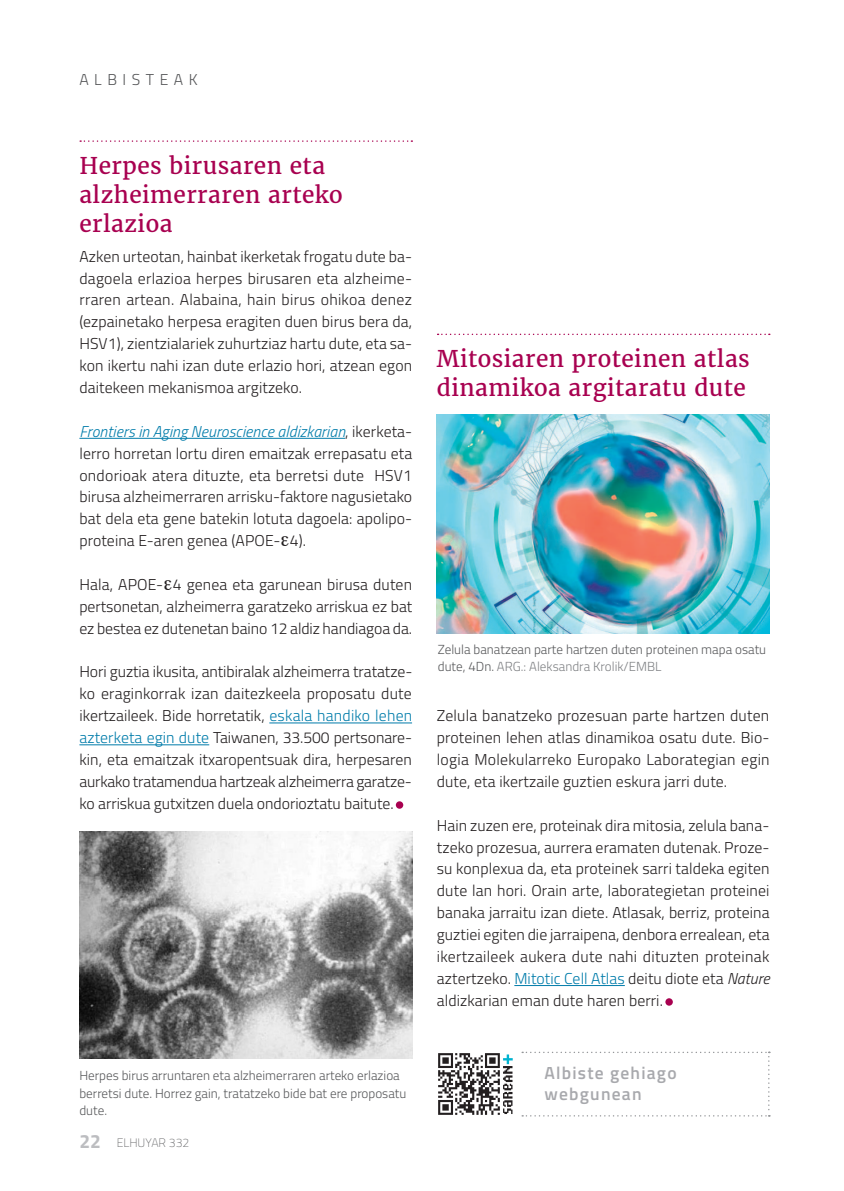
<style>
.page{position:relative;width:844px;height:1191px;background:#fff}
.page>*{position:absolute;margin:0;border:0;box-sizing:border-box;transform-origin:0 0}
.t1{font:22.75px/28.9px "Merriweather";letter-spacing:.02em;color:#a80150}
.t2{font:600 17.5px/21px "Titillium";letter-spacing:.07em;color:#a8a9ad}
.t3{font:300 15.75px/21.9px "Titillium";letter-spacing:.005em;color:#231f20;text-align:justify}
.t4{font:300 15.75px "Titillium";letter-spacing:.35em;color:#57585a}
.t5{font:300 13.12px/17.5px "Titillium";color:#57585a}
.t6{font:100 12.25px "Titillium";color:#57585a}
.s1{font-style:italic;color:#007caa}
.s2{color:#007caa}
.s3{font-weight:700;font-size:19.25px;color:#bcbdc0}
.s4{color:#808285}
.s5{font-style:italic}
</style>
<div class="page">
<svg style="left:522px;top:1051px;width:247px;height:65px"></svg>
<svg style="left:503px;top:1054px;width:9px;height:60px"></svg>
<img style="left:438px;top:1053px;width:62px;height:62px">
<svg style="left:437px;top:334px;width:332px;height:1px"></svg>
<hr style="left:514px;top:985px;width:110px;height:1px;background:#007caa">
<div style="left:665px;top:998px;width:7px;height:7px;background:#a80150;border-radius:50%"></div>
<img style="left:437px;top:415px;width:332px;height:218px">
<hr style="left:79px;top:438px;width:266px;height:1px;background:#007caa">
<hr style="left:269px;top:722px;width:143px;height:1px;background:#007caa">
<hr style="left:79px;top:744px;width:130px;height:1px;background:#007caa">
<div style="left:396px;top:801px;width:7px;height:7px;background:#a80150;border-radius:50%"></div>
<svg style="left:80px;top:140px;width:332px;height:2px"></svg>
<img style="left:79px;top:831px;width:333px;height:228px">
<p class="t4" style="left:79px;top:68px;width:120px">ALBISTEAK</p>
<h1 class="t1" style="left:79px;top:152px;width:265px">Herpes birusaren eta alzheimerraren arteko erlazioa</h1>
<p class="t3" style="left:79px;top:244px;width:334px">Azken urteotan, hainbat ikerketak frogatu dute ba&shy;dagoela erlazioa herpes birusaren eta alzheime&shy;rraren artean. Alabaina, hain birus ohikoa denez (ezpainetako herpesa eragiten duen birus bera da, HSV1), zientzialariek zuhurtziaz hartu dute, eta sa&shy;kon ikertu nahi izan dute erlazio hori, atzean egon daitekeen mekanismoa argitzeko.</p>
<p class="t3" style="left:79px;top:419px;width:334px"><span class="s1">Frontiers in Aging Neuroscience aldizkarian</span>, ikerketa&shy;lerro horretan lortu diren emaitzak errepasatu eta ondorioak atera dituzte, eta berretsi dute HSV1 birusa alzheimerraren arrisku-faktore nagusietako bat dela eta gene batekin lotuta dagoela: apolipo&shy;proteina E-aren genea (APOE- 4).</p>
<p class="t3" style="left:79px;top:572px;width:334px">Hala, APOE- 4 genea eta garunean birusa duten pertsonetan, alzheimerra garatzeko arriskua ez bat ez bestea ez dutenetan baino 12 aldiz handiagoa da.</p>
<p class="t3" style="left:79px;top:660px;width:334px">Hori guztia ikusita, antibiralak alzheimerra tratatze&shy;ko eraginkorrak izan daitezkeela proposatu dute ikertzaileek. Bide horretatik, <span class="s2">eskala handiko lehen azterketa egin dute</span> Taiwanen, 33.500 pertsonare&shy;kin, eta emaitzak itxaropentsuak dira, herpesaren aurkako tratamendua hartzeak alzheimerra garatze&shy;ko arriskua gutxitzen duela ondorioztatu baitute.</p>
<p class="t5" style="left:79px;top:1066px;width:328px">Herpes birus arruntaren eta alzheimerraren arteko erlazioa berretsi dute. Horrez gain, tratatzeko bide bat ere proposatu dute.</p>
<p class="t6" style="left:79px;top:1133px;width:111px"><span class="s3">22</span> ELHUYAR 332</p>
<h1 class="t1" style="left:437px;top:345px;width:314px">Mitosiaren proteinen atlas dinamikoa argitaratu dute</h1>
<p class="t5" style="left:438px;top:640px;width:330px">Zelula banatzean parte hartzen duten proteinen mapa osatu dute, 4Dn. <span class="s4">ARG.: Aleksandra Krolik/EMBL</span></p>
<p class="t3" style="left:437px;top:704px;width:334px">Zelula banatzeko prozesuan parte hartzen duten proteinen lehen atlas dinamikoa osatu dute. Bio&shy;logia Molekularreko Europako Laborategian egin dute, eta ikertzaile guztien eskura jarri dute.</p>
<p class="t3" style="left:437px;top:813px;width:334px">Hain zuzen ere, proteinak dira mitosia, zelula bana&shy;tzeko prozesua, aurrera eramaten dutenak. Proze&shy;su konplexua da, eta proteinek sarri taldeka egiten dute lan hori. Orain arte, laborategietan proteinei banaka jarraitu izan diete. Atlasak, berriz, proteina guztiei egiten die jarraipena, denbora errealean, eta ikertzaileek aukera dute nahi dituzten proteinak aztertzeko. <span class="s2">Mitotic Cell Atlas</span> deitu diote eta <span class="s5">Nature </span>aldizkarian eman dute haren berri.</p>
<p class="t2" style="left:544px;top:1061px;width:134px">Albiste gehiago webgunean</p>
</div>
